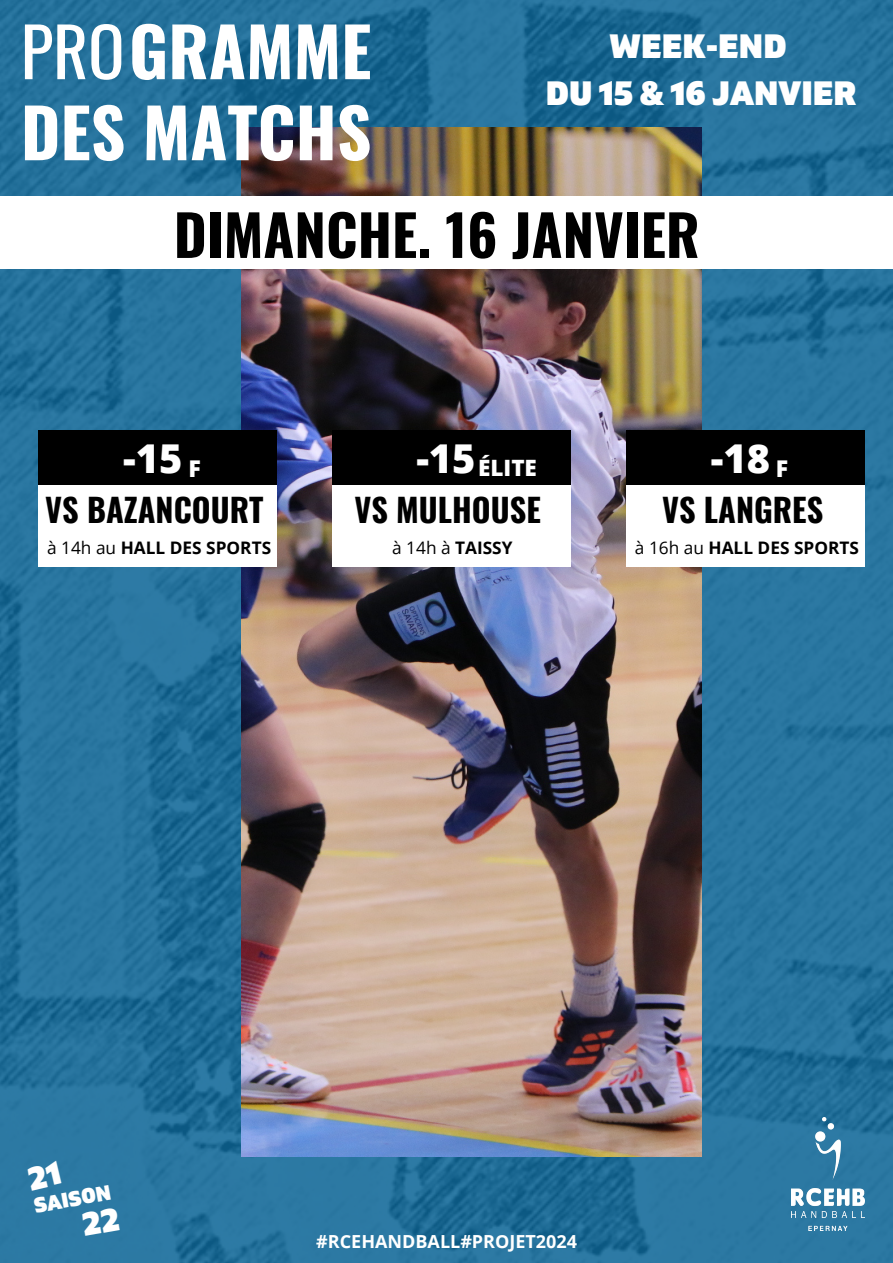
<style>
.page{position:relative;width:893px;height:1263px;background:#fff}
.page>*{position:absolute;margin:0;border:0;box-sizing:border-box;transform-origin:0 0}
.t1{font:700 67.5px "Oswald";color:#fff}
.t2{font:700 56.25px "Oswald";color:#000}
.t3{font:800 39.75px "Open Sans";color:#fff}
.t4{font:900 33.75px "Gilam";color:#fff}
.t5{font:700 32.25px "Oswald";color:#000}
.t6{font:800 23.02px "Open Sans";color:#fff}
.t7{font:800 22.5px "Open Sans";color:#fff}
.t8{font:900 21px "Gilam";color:#fff}
.t9{font:700 18px "Open Sans";color:#fff}
.t10{font:700 17.25px "Open Sans";color:#000}
.s1{font-weight:400}
</style>
<div class="page">
<img style="left:0;top:0;width:893px;height:1263px">
<img style="left:241px;top:128px;width:460px;height:1029px">
<div style="left:39px;top:430px;width:238px;height:56px;background:#000"></div>
<div style="left:39px;top:485px;width:238px;height:81px;background:#fff"></div>
<img style="left:791px;top:1118px;width:73px;height:112px">
<div style="left:332px;top:430px;width:238px;height:56px;background:#000"></div>
<div style="left:332px;top:485px;width:238px;height:81px;background:#fff"></div>
<div style="left:626px;top:430px;width:238px;height:56px;background:#000"></div>
<div style="left:626px;top:485px;width:238px;height:81px;background:#fff"></div>
<div style="left:0;top:196px;width:893px;height:73px;background:#fff"></div>
<svg style="left:27px;top:1160px;width:35px;height:30px"></svg>
<svg style="left:81px;top:1206px;width:39px;height:29px"></svg>
<p class="t1" style="left:21px;top:-1px;width:352px"><span class="s1">PRO</span>GRAMME</p>
<p class="t1" style="left:21px;top:80px;width:352px">DES MATCHS</p>
<p class="t4" style="left:609px;top:26px;width:178px">WEEK-END</p>
<p class="t4" style="left:546px;top:73px;width:312px">DU 15 &amp; 16 JANVIER</p>
<p class="t2" style="left:174px;top:191px;width:527px">DIMANCHE. 16 JANVIER</p>
<p class="t3" style="left:123px;top:431px;width:61px">-15</p>
<p class="t6" style="left:188px;top:452px;width:14px">F</p>
<p class="t5" style="left:45px;top:484px;width:220px">VS BAZANCOURT</p>
<p class="t3" style="left:416px;top:431px;width:61px">-15</p>
<p class="t7" style="left:478px;top:452px;width:60px">ÉLITE</p>
<p class="t5" style="left:354px;top:484px;width:188px">VS MULHOUSE</p>
<p class="t3" style="left:711px;top:431px;width:61px">-18</p>
<p class="t6" style="left:776px;top:452px;width:14px">F</p>
<p class="t5" style="left:662px;top:484px;width:163px">VS LANGRES</p>
<p class="t10" style="left:47px;top:536px;width:225px"><span class="s1">à 14h au</span> HALL DES SPORTS</p>
<p class="t10" style="left:392px;top:536px;width:122px"><span class="s1">à 14h à</span> TAISSY</p>
<p class="t10" style="left:635px;top:536px;width:225px"><span class="s1">à 16h au</span> HALL DES SPORTS</p>
<p class="t8" style="left:32px;top:1193px;width:79px;rotate:-10deg">SAISON</p>
<p class="t9" style="left:316px;top:1228px;width:262px">#RCEHANDBALL#PROJET2024</p>
</div>
